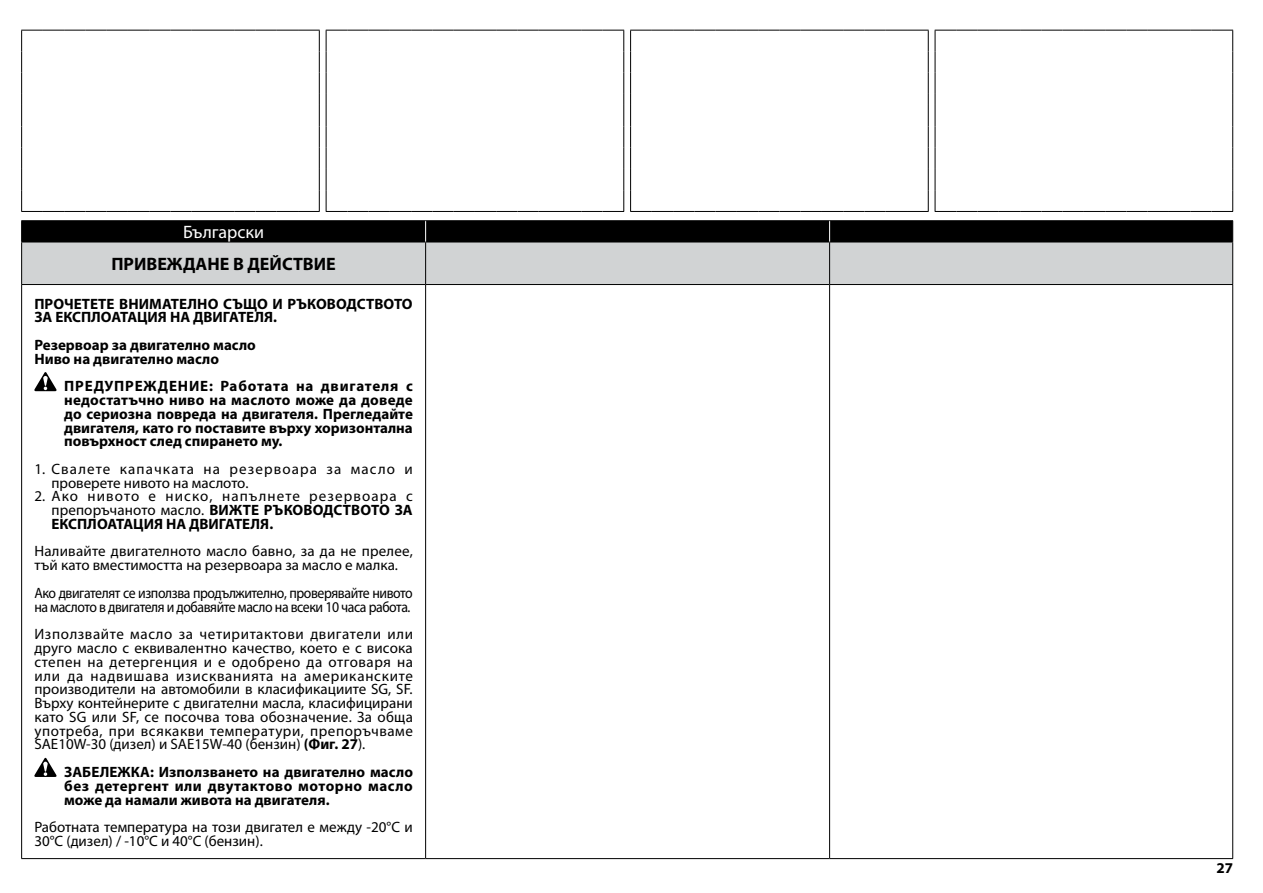
<style>
.page{position:relative;width:1263px;height:893px;background:#fff}
.page>*{position:absolute;margin:0;border:0;box-sizing:border-box;transform-origin:0 0}
.t1{font:700 18px "Myriad Pro";color:#000}
.t2{font:18px "Myriad Pro";color:#fff}
.t3{font:15px/13.8px "Myriad Pro";color:#000;text-align:justify}
.t4{font:700 15px/13.8px "Myriad Pro";color:#000}
.t5{font:15px/13.8px "Myriad Pro";letter-spacing:-.03em;color:#000;scale:.92 1}
.t6{font:15px/13.8px "Myriad Pro";letter-spacing:.075em;color:#000}
.s1{font-weight:700}
</style>
<div class="page">
<svg style="left:21px;top:30px;width:299px;height:182px"></svg>
<svg style="left:326px;top:30px;width:298px;height:182px"></svg>
<svg style="left:630px;top:30px;width:299px;height:182px"></svg>
<svg style="left:935px;top:30px;width:298px;height:182px"></svg>
<div style="left:22px;top:243px;width:1210px;height:41px;background:#d1d3d4"></div>
<hr style="left:21px;top:220px;width:405px;height:1px;background:#000">
<hr style="left:426px;top:220px;width:404px;height:1px;background:#000">
<hr style="left:830px;top:220px;width:403px;height:1px;background:#000">
<hr style="left:21px;top:242px;width:405px;height:1px;background:#000">
<hr style="left:21px;top:242px;width:1px;height:42px;background:#000">
<hr style="left:426px;top:242px;width:404px;height:1px;background:#000">
<hr style="left:425px;top:242px;width:1px;height:42px;background:#000">
<hr style="left:830px;top:242px;width:403px;height:1px;background:#000">
<hr style="left:829px;top:242px;width:1px;height:42px;background:#000">
<hr style="left:1232px;top:242px;width:1px;height:42px;background:#000">
<hr style="left:21px;top:284px;width:405px;height:1px;background:#000">
<hr style="left:21px;top:285px;width:1px;height:573px;background:#000">
<hr style="left:426px;top:284px;width:404px;height:1px;background:#000">
<hr style="left:425px;top:285px;width:1px;height:573px;background:#000">
<hr style="left:830px;top:284px;width:403px;height:1px;background:#000">
<hr style="left:829px;top:285px;width:1px;height:573px;background:#000">
<hr style="left:1232px;top:285px;width:1px;height:573px;background:#000">
<div style="left:21px;top:221px;width:1212px;height:21px;background:#000"></div>
<hr style="left:21px;top:858px;width:405px;height:1px;background:#000">
<hr style="left:426px;top:858px;width:404px;height:1px;background:#000">
<hr style="left:830px;top:858px;width:403px;height:1px;background:#000">
<svg style="left:34px;top:372px;width:23px;height:19px"></svg>
<svg style="left:34px;top:758px;width:23px;height:19px"></svg>
<p class="t2" style="left:183px;top:222px;width:83px">Български</p>
<p class="t1" style="left:111px;top:252px;width:226px">ПРИВЕЖДАНЕ В ДЕЙСТВИЕ</p>
<p class="t4" style="left:34px;top:296px;width:380px">ПРОЧЕТЕТЕ ВНИМАТЕЛНО СЪЩО И РЪКОВОДСТВОТО<br>ЗА ЕКСПЛОАТАЦИЯ НА ДВИГАТЕЛЯ.</p>
<p class="t4" style="left:34px;top:337px;width:223px">Резервоар за двигателно масло<br>Ниво на двигателно масло</p>
<p class="t4" style="left:64px;top:379px;width:350px;text-align:justify">ПРЕДУПРЕЖДЕНИЕ: Работата на двигателя с недостатъчно ниво на маслото може да доведе до сериозна повреда на двигателя. Прегледайте двигателя, като го поставите върху хоризонтална повърхност след спирането му.</p>
<p class="t6" style="left:51px;top:462px;width:363px;text-indent:-17px">1. Свалете капачката на резервоара за масло и проверете нивото на маслото.</p>
<p class="t3" style="left:51px;top:490px;width:363px;text-indent:-17px">2. Ако нивото е ниско, напълнете резервоара с препоръчаното масло. <span class="s1">ВИЖТЕ РЪКОВОДСТВОТО ЗА ЕКСПЛОАТАЦИЯ НА ДВИГАТЕЛЯ.</span></p>
<p class="t3" style="left:34px;top:545px;width:380px">Наливайте двигателното масло бавно, за да не прелее, тъй като вместимостта на резервоара за масло е малка.</p>
<p class="t5" style="left:34px;top:586px;width:413px">Ако двигателят се използва продължително, проверявайте нивото на маслото в двигателя и добавяйте масло на всеки 10 часа работа.</p>
<p class="t3" style="left:34px;top:627px;width:380px">Използвайте масло за четиритактови двигатели или друго масло с еквивалентно качество, което е с висока степен на детергенция и е одобрено да отговаря на или да надвишава изискванията на американските производители на автомобили в класификациите SG, SF.<br>Върху контейнерите с двигателни масла, класифицирани като SG или SF, се посочва това обозначение. За обща употреба, при всякакви температури, препоръчваме SAE10W-30 (дизел) и SAE15W-40 (бензин) <span class="s1">(Фиг. 27</span>).</p>
<p class="t4" style="left:64px;top:764px;width:350px;text-align:justify">ЗАБЕЛЕЖКА: Използването на двигателно масло без детергент или двутактово моторно масло може да намали живота на двигателя.</p>
<p class="t3" style="left:34px;top:820px;width:380px">Работната температура на този двигател е между -20°C и<br>30°C (дизел) / -10°C и 40°C (бензин).</p>
<p class="t4" style="left:1216px;top:861px;width:18px">27</p>
</div>
